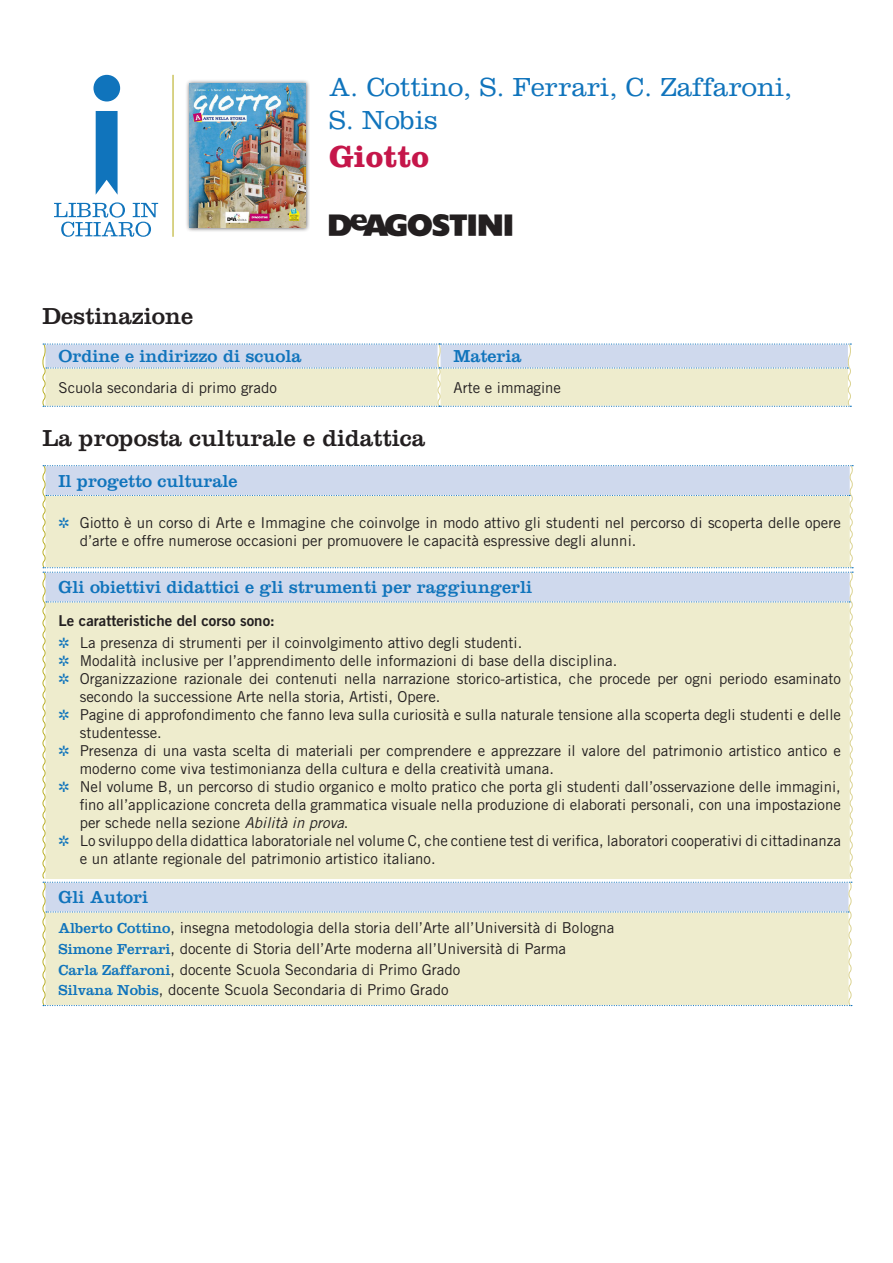
<style>
.page{position:relative;width:893px;height:1263px;background:#fff}
.page>*{position:absolute;margin:0;border:0;box-sizing:border-box;transform-origin:0 0}
.t1{font:48px "Dealibri";color:#231f20}
.t2{font:700 31.5px "Clarendon LT Std";color:#c5164a}
.t3{font:300 27.15px/32.5px "Clarendon LT Std";color:#1074bc}
.t4{font:24px "Clarendon LT Std";color:#231f20}
.t5{font:18px "Clarendon LT Std";color:#1074bc}
.t6{font:15px/20.7px "Trade Gothic LT Std";color:#231f20}
.s1{color:#1074bc}
.s2{font-family:"Trade Gothic LT Std Bd 2"}
.s3{font-style:italic}
.s4{font-family:"Clarendon LT Std";color:#1074bc}
</style>
<div class="page">
<hr style="left:172px;top:75px;width:2px;height:162px;background:#bbb12a">
<svg style="left:96px;top:111px;width:22px;height:84px;background:#2a83c3"></svg>
<div style="left:93px;top:75px;width:27px;height:26px;background:#1074bc;border-radius:50%"></div>
<svg style="left:54px;top:202px;width:104px;height:35px"></svg>
<div style="left:185px;top:79px;width:125px;height:153px;background:#231f20;opacity:.75"></div>
<img style="left:189px;top:84px;width:117px;height:144px">
<svg style="left:42px;top:343px;width:810px;height:64px;background:#e0e4da"></svg>
<svg style="left:42px;top:465px;width:812px;height:541px;background:#e8e8d3"></svg>
<h3 class="t3" style="left:329px;top:71px;width:465px">A. Cottino, S. Ferrari, C. Zaffaroni,<br>S. Nobis</h3>
<h2 class="t2" style="left:329px;top:137px;width:101px">Giotto</h2>
<p class="t4" style="left:43px;top:302px;width:152px">Destinazione</p>
<h1 class="t1" style="left:329px;top:197px;width:185px">I</h1>
<p class="t5" style="left:59px;top:345px;width:244px">Ordine e indirizzo di scuola</p>
<p class="t5" style="left:454px;top:345px;width:70px">Materia</p>
<p class="t6" style="left:59px;top:377px;width:220px">Scuola secondaria di primo grado</p>
<p class="t6" style="left:454px;top:377px;width:109px">Arte e immagine</p>
<p class="t4" style="left:43px;top:424px;width:384px">La proposta culturale e didattica</p>
<p class="t5" style="left:59px;top:470px;width:181px">Il progetto culturale</p>
<p class="t6" style="left:80px;top:513px;width:763px;line-height:18px;text-indent:-21px"><span class="s1">✲</span> Giotto è un corso di Arte e Immagine che coinvolge in modo attivo gli studenti nel percorso di scoperta delle opere d’arte e offre numerose occasioni per promuovere le capacità espressive degli alunni.</p>
<p class="t5" style="left:59px;top:576px;width:475px">Gli obiettivi didattici e gli strumenti per raggiungerli</p>
<p class="t6" style="left:59px;top:609px;width:465px;line-height:22.2px"><span class="s2">Le caratteristiche del corso sono:<br></span><span class="s1">✲</span> La presenza di strumenti per il coinvolgimento attivo degli studenti.</p>
<p class="t6" style="left:59px;top:650px;width:560px"><span class="s1">✲</span> Modalità inclusive per l’apprendimento delle informazioni di base della disciplina.</p>
<p class="t6" style="left:59px;top:668px;width:784px"><span class="s1">✲</span> Organizzazione razionale dei contenuti nella narrazione storico-artistica, che procede per ogni periodo esaminato</p>
<p class="t6" style="left:80px;top:686px;width:362px">secondo la successione Arte nella storia, Artisti, Opere.</p>
<p class="t6" style="left:59px;top:704px;width:784px"><span class="s1">✲</span> Pagine di approfondimento che fanno leva sulla curiosità e sulla naturale tensione alla scoperta degli studenti e delle</p>
<p class="t6" style="left:80px;top:722px;width:84px">studentesse.</p>
<p class="t6" style="left:59px;top:740px;width:784px"><span class="s1">✲</span> Presenza di una vasta scelta di materiali per comprendere e apprezzare il valore del patrimonio artistico antico e</p>
<p class="t6" style="left:80px;top:758px;width:476px">moderno come viva testimonianza della cultura e della creatività umana.</p>
<p class="t6" style="left:59px;top:776px;width:784px"><span class="s1">✲</span> Nel volume B, un percorso di studio organico e molto pratico che porta gli studenti dall’osservazione delle immagini,</p>
<p class="t6" style="left:80px;top:794px;width:763px">fino all’applicazione concreta della grammatica visuale nella produzione di elaborati personali, con una impostazione</p>
<p class="t6" style="left:80px;top:812px;width:270px">per schede nella sezione <span class="s3">Abilità in prova</span>.</p>
<p class="t6" style="left:59px;top:830px;width:784px"><span class="s1">✲</span> Lo sviluppo della didattica laboratoriale nel volume C, che contiene test di verifica, laboratori cooperativi di cittadinanza</p>
<p class="t6" style="left:80px;top:848px;width:357px">e un atlante regionale del patrimonio artistico italiano.</p>
<p class="t5" style="left:59px;top:886px;width:91px">Gli Autori</p>
<p class="t6" style="left:59px;top:917px;width:557px"><span class="s4">Alberto Cottino</span>, insegna metodologia della storia dell’Arte all’Università di Bologna <span class="s4">Simone Ferrari</span>, docente di Storia dell’Arte moderna all’Università di Parma<br><span class="s4">Carla Zaffaroni</span>, docente Scuola Secondaria di Primo Grado<br><span class="s4">Silvana Nobis</span>, docente Scuola Secondaria di Primo Grado</p>
</div>
